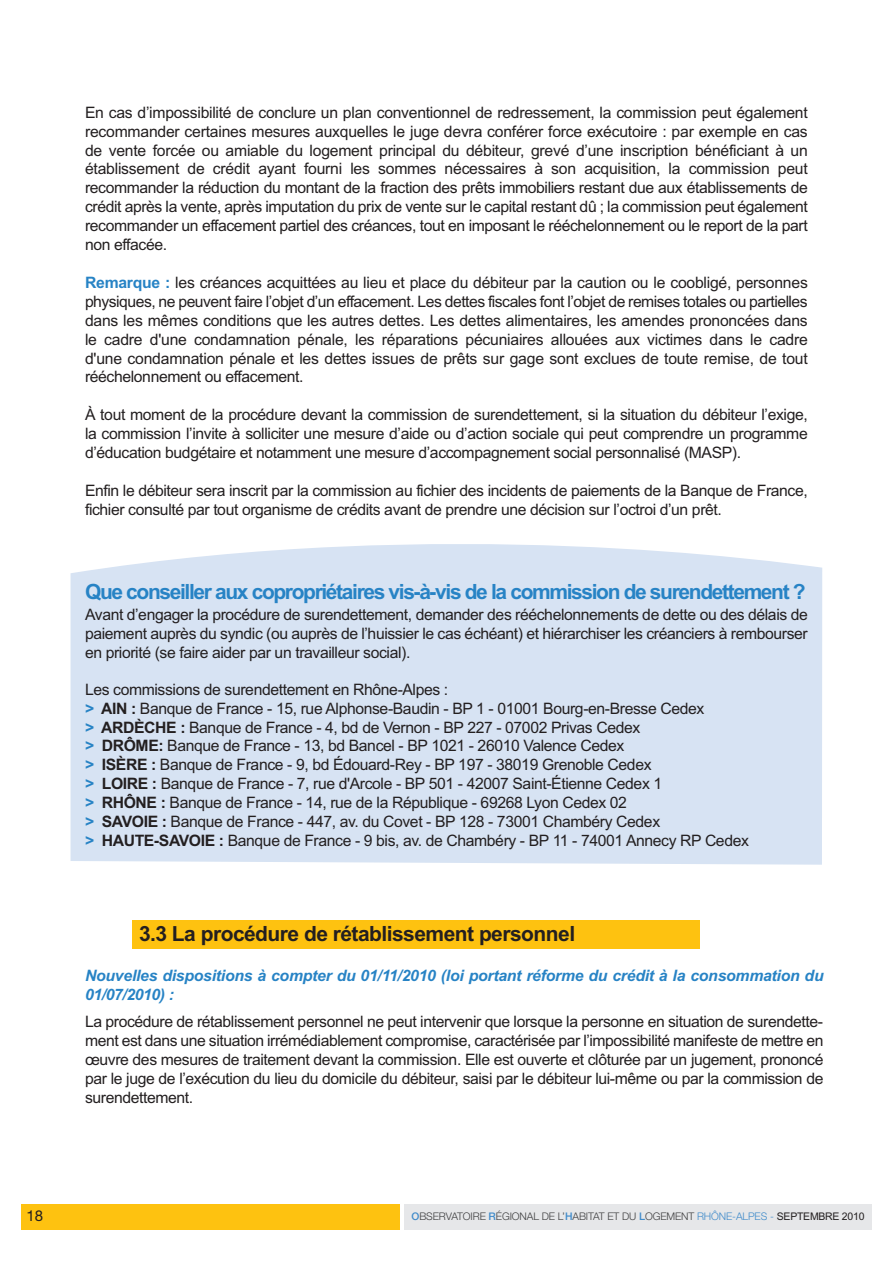
<style>
.page{position:relative;width:893px;height:1263px;background:#fff}
.page>*{position:absolute;margin:0;border:0;box-sizing:border-box;transform-origin:0 0}
.t1{font:700 21px "Arial";letter-spacing:-.065em;color:#2783c5}
.t2{font:700 21px "Arial";letter-spacing:-.025em;color:#231f20}
.t3{font:15.75px/18.9px "Arial";letter-spacing:-.025em;color:#231f20;text-align:justify}
.t4{font:italic 700 15.75px/18.9px "Arial";letter-spacing:-.015em;color:#2783c5}
.t5{font:15px "Helvetica Neue";color:#231f20}
.t6{font:300 10.5px "Helvetica Neue";letter-spacing:-.01em;color:#3e3e3f}
.s1{font-weight:700;color:#2783c5}
.s2{font-weight:700}
.s3{font-weight:500;color:#408bca}
.s4{color:#408bca}
.s5{font-family:"Arial";font-weight:400;color:#231f20}
</style>
<div class="page">
<div style="left:71px;top:544px;width:751px;height:321px;background:#d7e3f3"></div>
<div style="left:21px;top:1204px;width:379px;height:25px;background:#fec210"></div>
<div style="left:404px;top:1204px;width:468px;height:25px;background:#e6e7e9"></div>
<div style="left:132px;top:920px;width:567px;height:29px;background:#fec210"></div>
<p class="t3" style="left:85px;top:104px;width:724px">En cas d’impossibilité de conclure un plan conventionnel de redressement, la commission peut également recommander certaines mesures auxquelles le juge devra conférer force exécutoire : par exemple en cas de vente forcée ou amiable du logement principal du débiteur, grevé d’une inscription bénéficiant à un établissement de crédit ayant fourni les sommes nécessaires à son acquisition, la commission peut recommander la réduction du montant de la fraction des prêts immobiliers restant due aux établissements de crédit après la vente, après imputation du prix de vente sur le capital restant dû ; la commission peut également recommander un effacement partiel des créances, tout en imposant le rééchelonnement ou le report de la part non effacée.</p>
<p class="t3" style="left:85px;top:274px;width:724px"><span class="s1">Remarque :</span> les créances acquittées au lieu et place du débiteur par la caution ou le coobligé, personnes physiques, ne peuvent faire l’objet d’un effacement. Les dettes fiscales font l’objet de remises totales ou partielles dans les mêmes conditions que les autres dettes. Les dettes alimentaires, les amendes prononcées dans le cadre d'une condamnation pénale, les réparations pécuniaires allouées aux victimes dans le cadre d'une condamnation pénale et les dettes issues de prêts sur gage sont exclues de toute remise, de tout rééchelonnement ou effacement.</p>
<p class="t3" style="left:85px;top:407px;width:724px">À tout moment de la procédure devant la commission de surendettement, si la situation du débiteur l’exige, la commission l’invite à solliciter une mesure d’aide ou d’action sociale qui peut comprendre un programme d’éducation budgétaire et notamment une mesure d’accompagnement social personnalisé (MASP).</p>
<p class="t3" style="left:85px;top:482px;width:724px">Enfin le débiteur sera inscrit par la commission au fichier des incidents de paiements de la Banque de France, fichier consulté par tout organisme de crédits avant de prendre une décision sur l’octroi d’un prêt.</p>
<h1 class="t1" style="left:85px;top:584px;width:722px">Que conseiller aux copropriétaires vis-à-vis de la commission de surendettement ?</h1>
<p class="t3" style="left:85px;top:607px;width:724px">Avant d’engager la procédure de surendettement, demander des rééchelonnements de dette ou des délais de paiement auprès du syndic (ou auprès de l’huissier le cas échéant) et hiérarchiser les créanciers à rembourser en priorité (se faire aider par un travailleur social).</p>
<p class="t3" style="left:85px;top:681px;width:665px;text-align:left">Les commissions de surendettement en Rhône-Alpes :<br><span class="s1">&gt;</span> <span class="s2">AIN :</span> Banque de France - 15, rue Alphonse-Baudin - BP 1 - 01001 Bourg-en-Bresse Cedex<br><span class="s1">&gt;</span> <span class="s2">ARDÈCHE :</span> Banque de France - 4, bd de Vernon - BP 227 - 07002 Privas Cedex<br><span class="s1">&gt;</span> <span class="s2">DRÔME:</span> Banque de France - 13, bd Bancel - BP 1021 - 26010 Valence Cedex<br><span class="s1">&gt;</span> <span class="s2">ISÈRE :</span> Banque de France - 9, bd Édouard-Rey - BP 197 - 38019 Grenoble Cedex<br><span class="s1">&gt;</span> <span class="s2">LOIRE :</span> Banque de France - 7, rue d'Arcole - BP 501 - 42007 Saint-Étienne Cedex 1<br><span class="s1">&gt;</span> <span class="s2">RHÔNE :</span> Banque de France - 14, rue de la République - 69268 Lyon Cedex 02<br><span class="s1">&gt;</span> <span class="s2">SAVOIE :</span> Banque de France - 447, av. du Covet - BP 128 - 73001 Chambéry Cedex<br><span class="s1">&gt;</span> <span class="s2">HAUTE-SAVOIE :</span> Banque de France - 9 bis, av. de Chambéry - BP 11 - 74001 Annecy RP Cedex</p>
<h1 class="t2" style="left:139px;top:926px;width:438px">3.3 La procédure de rétablissement personnel</h1>
<p class="t4" style="left:85px;top:966px;width:740px">Nouvelles dispositions à compter du 01/11/2010 (loi portant réforme du crédit à la consommation du<br>01/07/2010) :</p>
<p class="t3" style="left:85px;top:1013px;width:740px">La procédure de rétablissement personnel ne peut intervenir que lorsque la personne en situation de surendette&shy;ment est dans une situation irrémédiablement compromise, caractérisée par l’impossibilité manifeste de mettre en œuvre des mesures de traitement devant la commission. Elle est ouverte et clôturée par un jugement, prononcé par le juge de l’exécution du lieu du domicile du débiteur, saisi par le débiteur lui-même ou par la commission de surendettement.</p>
<p class="t5" style="left:27px;top:1210px;width:18px">18</p>
<p class="t6" style="left:411px;top:1212px;width:455px"><span class="s3">O</span>BSERVATOIRE <span class="s3">R</span>ÉGIONAL DE L’<span class="s3">H</span>ABITAT ET DU <span class="s3">L</span>OGEMENT <span class="s4">RHÔNE-ALPES -</span> <span class="s5">SEPTEMBRE 2010</span></p>
</div>
